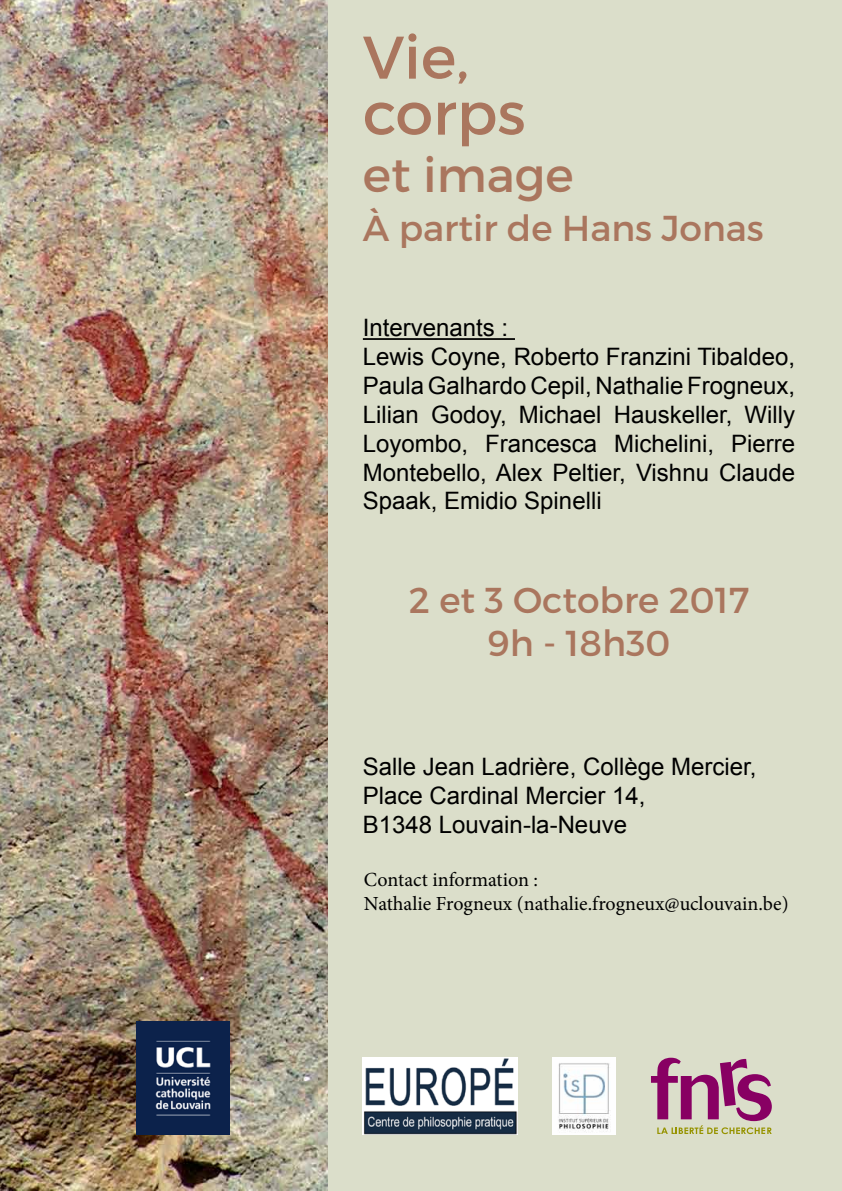
<style>
.page{position:relative;width:842px;height:1191px;background:#dbdeca}
.page>*{position:absolute;margin:0;border:0;box-sizing:border-box;transform-origin:0 0}
.t1{font:60px/56px "Montserrat";color:#aa765e}
.t2{font:48px "Montserrat";color:#aa765e}
.t3{font:36px/43.2px "Montserrat";color:#aa765e;text-align:center}
.t4{font:24px/28.8px "Arial";color:#000}
.t5{font:20px/24px "Minion Pro";color:#000}
</style>
<div class="page">
<hr style="left:363px;top:338px;width:152px;height:2px;background:#000">
<img style="left:553px;top:1057px;width:62px;height:77px">
<svg style="left:651px;top:1057px;width:121px;height:77px"></svg>
<img style="left:363px;top:1057px;width:154px;height:77px">
<img style="left:0;top:0;width:327px;height:1191px">
<img style="left:137px;top:1021px;width:92px;height:113px">
<h1 class="t1" style="left:363px;top:29px;width:164px">Vie, corps</h1>
<h2 class="t2" style="left:363px;top:146px;width:212px">et image</h2>
<h3 class="t3" style="left:363px;top:207px;width:402px">À partir de Hans Jonas</h3>
<p class="t4" style="left:363px;top:314px;width:434px">Intervenants :<br>Lewis Coyne, Roberto Franzini Tibaldeo, Paula Galhardo Cepil, Nathalie Frogneux, Lilian Godoy, Michael Hauskeller, Willy Loyombo, Francesca Michelini, Pierre Montebello, Alex Peltier, Vishnu Claude Spaak, Emidio Spinelli</p>
<h3 class="t3" style="left:409px;top:578px;width:342px">2 et 3 Octobre 2017<br>9h - 18h30</h3>
<p class="t4" style="left:363px;top:752px;width:395px">Salle Jean Ladrière, Collège Mercier,<br>Place Cardinal Mercier 14,<br>B1348 Louvain-la-Neuve</p>
<p class="t5" style="left:364px;top:867px;width:426px">Contact information :<br>Nathalie Frogneux (nathalie.frogneux@uclouvain.be)</p>
</div>
